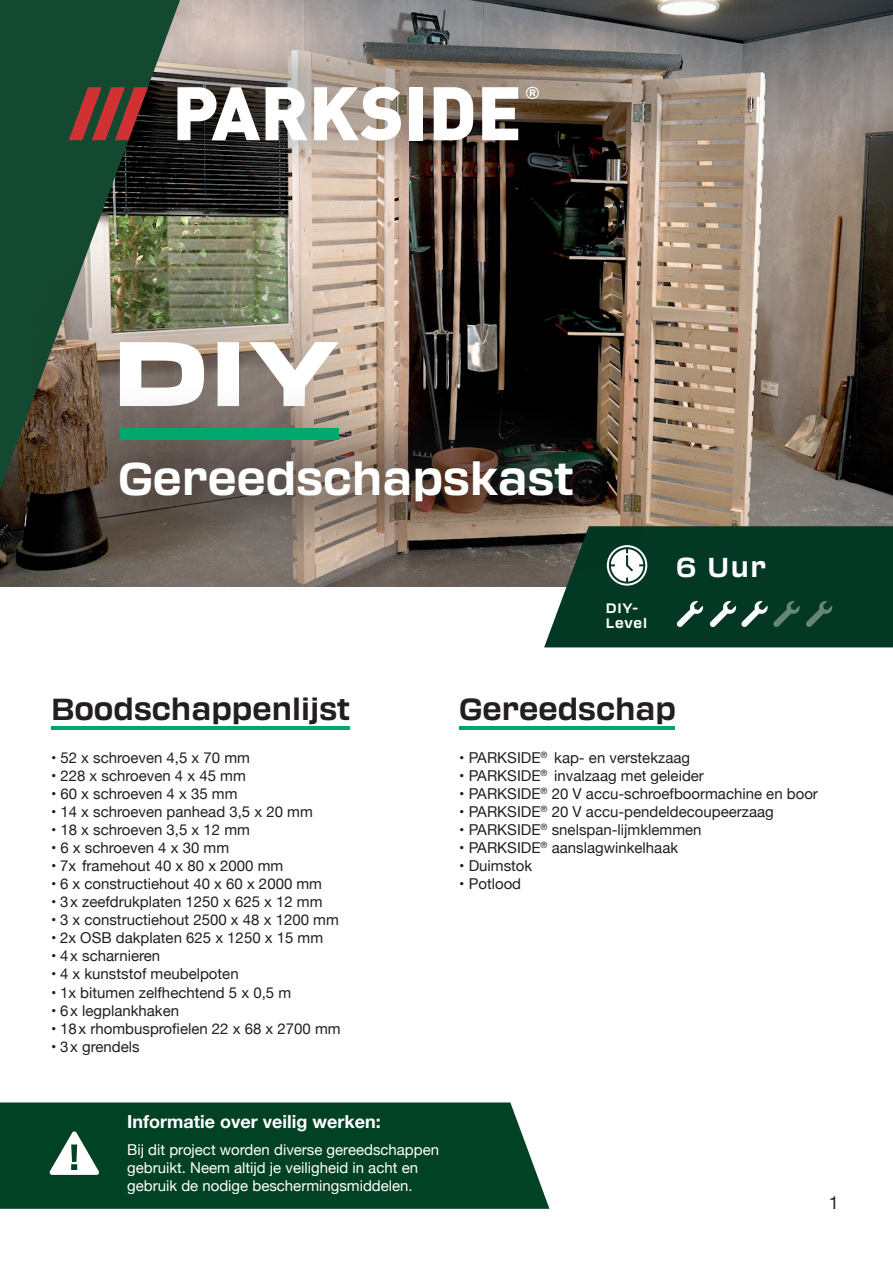
<style>
.page{position:relative;width:893px;height:1263px;background:#fff}
.page>*{position:absolute;margin:0;border:0;box-sizing:border-box;transform-origin:0 0}
.t1{font:900 expanded 90px "Transducer";color:#fff}
.t2{font:700 45px "Transducer";color:#fff}
.t3{font:700 30px "Transducer";color:#231f20}
.t4{font:700 27px "Transducer";color:#fff}
.t5{font:700 18px "Helvetica Neue";color:#fff}
.t6{font:18px "Helvetica Neue";color:#231f20}
.t7{font:15px "Helvetica Neue";color:#231f20}
.t8{font:15px/18px "Helvetica Neue";color:#fff}
.t9{font:700 13.5px/15px "Transducer";letter-spacing:.055em;color:#fff}
</style>
<div class="page">
<img style="left:0;top:0;width:893px;height:587px">
<svg style="left:544px;top:526px;width:349px;height:121px;background:#0e402d"></svg>
<svg style="left:0;top:0;width:180px;height:489px;background:#1f4832"></svg>
<svg style="left:69px;top:87px;width:79px;height:53px;background:#73342c"></svg>
<svg style="left:177px;top:87px;width:83px;height:53px"></svg>
<svg style="left:266px;top:87px;width:42px;height:53px"></svg>
<svg style="left:314px;top:87px;width:87px;height:54px"></svg>
<div style="left:409px;top:87px;width:13px;height:53px;background:#fff"></div>
<svg style="left:434px;top:87px;width:40px;height:53px"></svg>
<svg style="left:482px;top:87px;width:36px;height:53px"></svg>
<svg style="left:526px;top:87px;width:13px;height:12px"></svg>
<div style="left:24px;top:245px;width:398px;height:258px;background:#231f20;opacity:.8"></div>
<svg style="left:44px;top:386px;width:605px;height:190px;background:#61564b"></svg>
<div style="left:120px;top:428px;width:219px;height:11px;background:#00a86d"></div>
<hr style="left:51px;top:727px;width:298px;height:3px;background:#00a86d">
<hr style="left:459px;top:726px;width:216px;height:4px;background:#00a86d">
<div style="left:0;top:1102px;width:549px;height:107px;background:#014124"></div>
<svg style="left:49px;top:1131px;width:51px;height:44px"></svg>
<h1 class="t1" style="left:115px;top:304px;width:225px">DIY</h1>
<h2 class="t2" style="left:118px;top:447px;width:458px">Gereedschapskast</h2>
<p class="t9" style="left:606px;top:599px;width:43px">DIY-<br>Level</p>
<h3 class="t4" style="left:676px;top:548px;width:92px">6 Uur</h3>
<h3 class="t3" style="left:51px;top:688px;width:301px">Boodschappenlijst</h3>
<p class="t7" style="left:51px;top:747px;width:200px">• 52 x schroeven 4,5 x 70 mm</p>
<p class="t7" style="left:51px;top:765px;width:196px">• 228 x schroeven 4 x 45 mm</p>
<p class="t7" style="left:51px;top:783px;width:188px">• 60 x schroeven 4 x 35 mm</p>
<p class="t7" style="left:51px;top:801px;width:263px">• 14 x schroeven panhead 3,5 x 20 mm</p>
<p class="t7" style="left:51px;top:819px;width:200px">• 18 x schroeven 3,5 x 12 mm</p>
<p class="t7" style="left:51px;top:837px;width:180px">• 6 x schroeven 4 x 30 mm</p>
<p class="t7" style="left:51px;top:855px;width:234px">• 7x framehout 40 x 80 x 2000 mm</p>
<p class="t7" style="left:51px;top:873px;width:273px">• 6 x constructiehout 40 x 60 x 2000 mm</p>
<p class="t7" style="left:51px;top:891px;width:273px">• 3x zeefdrukplaten 1250 x 625 x 12 mm</p>
<p class="t7" style="left:51px;top:909px;width:289px">• 3 x constructiehout 2500 x 48 x 1200 mm</p>
<p class="t7" style="left:51px;top:927px;width:274px">• 2x OSB dakplaten 625 x 1250 x 15 mm</p>
<p class="t7" style="left:51px;top:945px;width:111px">• 4x scharnieren</p>
<p class="t7" style="left:51px;top:963px;width:189px">• 4 x kunststof meubelpoten</p>
<p class="t7" style="left:51px;top:981px;width:242px">• 1x bitumen zelfhechtend 5 x 0,5 m</p>
<p class="t7" style="left:51px;top:999px;width:130px">• 6x legplankhaken</p>
<p class="t7" style="left:51px;top:1017px;width:291px">• 18x rhombusprofielen 22 x 68 x 2700 mm</p>
<p class="t7" style="left:51px;top:1035px;width:90px">• 3x grendels</p>
<h3 class="t3" style="left:459px;top:688px;width:218px">Gereedschap</h3>
<p class="t7" style="left:459px;top:747px;width:232px">• PARKSIDE<sup>®</sup> kap- en verstekzaag</p>
<p class="t7" style="left:459px;top:765px;width:246px">• PARKSIDE<sup>®</sup> invalzaag met geleider</p>
<p class="t7" style="left:459px;top:783px;width:360px">• PARKSIDE<sup>®</sup> 20 V accu-schroefboormachine en boor</p>
<p class="t7" style="left:459px;top:801px;width:316px">• PARKSIDE<sup>®</sup> 20 V accu-pendeldecoupeerzaag</p>
<p class="t7" style="left:459px;top:819px;width:244px">• PARKSIDE<sup>®</sup> snelspan-lijmklemmen</p>
<p class="t7" style="left:459px;top:837px;width:220px">• PARKSIDE<sup>®</sup> aanslagwinkelhaak</p>
<p class="t7" style="left:459px;top:855px;width:75px">• Duimstok</p>
<p class="t7" style="left:459px;top:873px;width:63px">• Potlood</p>
<p class="t5" style="left:127px;top:1108px;width:255px">Informatie over veilig werken:</p>
<p class="t8" style="left:127px;top:1141px;width:313px">Bij dit project worden diverse gereedschappen gebruikt. Neem altijd je veiligheid in acht en gebruik de nodige beschermingsmiddelen.</p>
<p class="t6" style="left:829px;top:1189px;width:12px">1</p>
</div>
